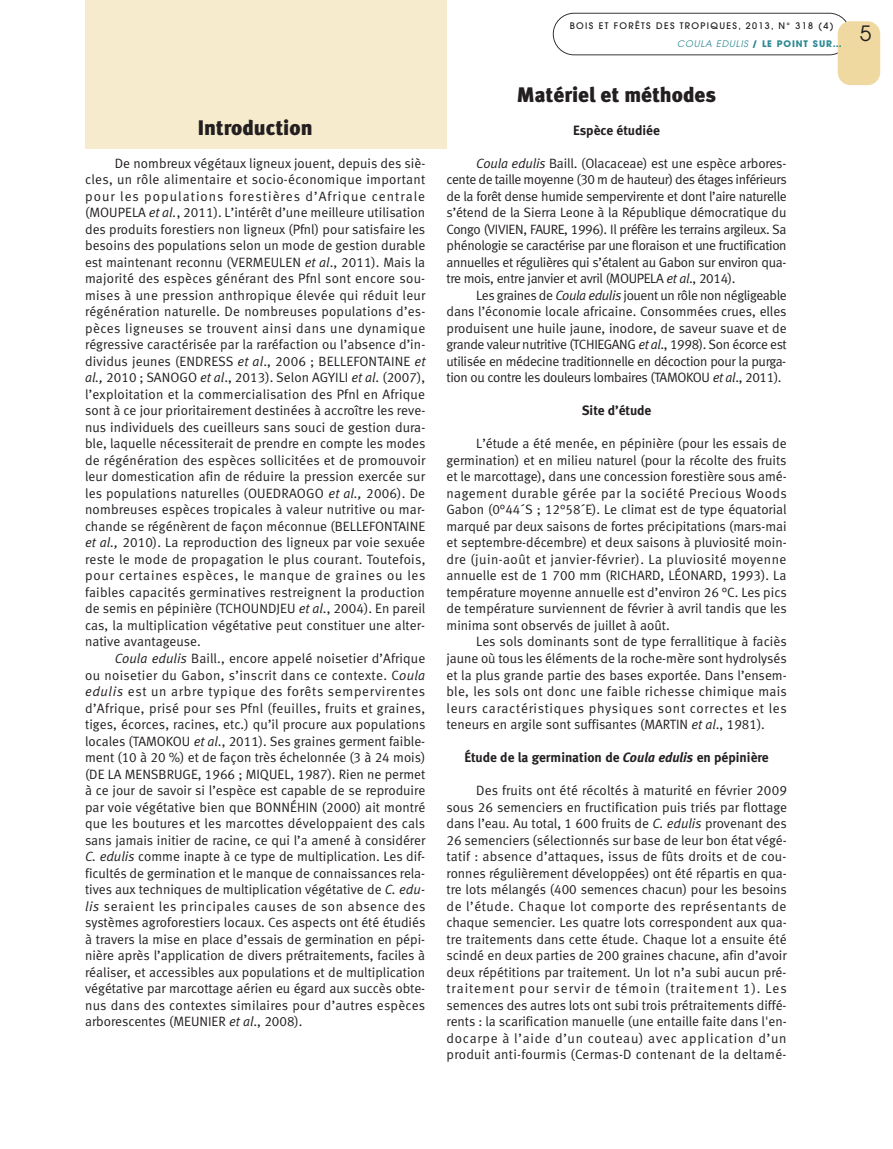
<style>
.page{position:relative;width:893px;height:1149px;background:#fff}
.page>*{position:absolute;margin:0;border:0;box-sizing:border-box;transform-origin:0 0}
.t1{font:21px "Meta Black LF";color:#231f20}
.t2{font:21px "Avant Garde";color:#231f20}
.t3{font:13.5px/16.5px "Meta Normal LF";color:#231f20;text-align:justify}
.t4{font:13.5px "Meta Bold LF";color:#231f20}
.t5{font:500 9px "Avant Garde";letter-spacing:.15em;color:#231f20}
.t6{font:700 9px "Avant Garde";letter-spacing:.1em;color:#2c8993}
.s1{font-style:italic}
.s2{font-weight:400;font-style:italic}
</style>
<div class="page">
<div style="left:85px;top:0;width:361px;height:149px;background:#f6ebcd"></div>
<svg style="left:553px;top:13px;width:294px;height:42px"></svg>
<div style="left:838px;top:21px;width:42px;height:64px;background:#f0d9a0;border-radius:13px"></div>
<h1 class="t1" style="left:198px;top:120px;width:116px">Introduction</h1>
<p class="t3" style="left:85px;top:156px;width:342px;text-indent:30px">De nombreux végétaux ligneux jouent, depuis des siè&shy;cles, un rôle alimentaire et socio-économique important pour les populations forestières d’Afrique centrale (MOUPELA <span class="s1">et al.</span>, 2011). L’intérêt d’une meilleure utilisation des produits forestiers non ligneux (Pfnl) pour satisfaire les besoins des populations selon un mode de gestion durable est maintenant reconnu (VERMEULEN <span class="s1">et al</span>., 2011). Mais la majorité des espèces générant des Pfnl sont encore sou&shy;mises à une pression anthropique élevée qui réduit leur régénération naturelle. De nombreuses populations d’es&shy;pèces ligneuses se trouvent ainsi dans une dynamique régressive caractérisée par la raréfaction ou l’absence d’in&shy;dividus jeunes (ENDRESS <span class="s1">et al</span>., 2006 ; BELLEFONTAINE <span class="s1">et al.,</span> 2010 ; SANOGO <span class="s1">et al</span>., 2013). Selon AGYILI <span class="s1">et al</span>. (2007), l’exploitation et la commercialisation des Pfnl en Afrique sont à ce jour prioritairement destinées à accroître les reve&shy;nus individuels des cueilleurs sans souci de gestion dura&shy;ble, laquelle nécessiterait de prendre en compte les modes de régénération des espèces sollicitées et de promouvoir leur domestication afin de réduire la pression exercée sur les populations naturelles (OUEDRAOGO <span class="s1">et al.,</span> 2006). De nombreuses espèces tropicales à valeur nutritive ou mar&shy;chande se régénèrent de façon méconnue (BELLEFONTAINE <span class="s1">et al.,</span> 2010). La reproduction des ligneux par voie sexuée reste le mode de propagation le plus courant. Toutefois, pour certaines espèces, le manque de graines ou les faibles capacités germinatives restreignent la production de semis en pépinière (TCHOUNDJEU <span class="s1">et al</span>., 2004). En pareil cas, la multiplication végétative peut constituer une alter&shy;native avantageuse.</p>
<p class="t3" style="left:85px;top:651px;width:342px;text-indent:30px"><span class="s1">Coula edulis</span> Baill., encore appelé noisetier d’Afrique ou noisetier du Gabon, s’inscrit dans ce contexte. C<span class="s1">oula edulis</span> est un arbre typique des forêts sempervirentes d’Afrique, prisé pour ses Pfnl (feuilles, fruits et graines, tiges, écorces, racines, etc.) qu’il procure aux populations locales (TAMOKOU <span class="s1">et al</span>., 2011). Ses graines germent faible&shy;ment (10 à 20 %) et de façon très échelonnée (3 à 24 mois) (DE LA MENSBRUGE, 1966 ; MIQUEL, 1987). Rien ne permet à ce jour de savoir si l’espèce est capable de se reproduire par voie végétative bien que BONNÉHIN (2000) ait montré que les boutures et les marcottes développaient des cals sans jamais initier de racine, ce qui l’a amené à considérer <span class="s1">C. edulis</span> comme inapte à ce type de multiplication. Les dif&shy;ficultés de germination et le manque de connaissances rela&shy;tives aux techniques de multiplication végétative de <span class="s1">C. edu&shy;lis</span> seraient les principales causes de son absence des systèmes agroforestiers locaux. Ces aspects ont été étudiés à travers la mise en place d’essais de germination en pépi&shy;nière après l’application de divers prétraitements, faciles à réaliser, et accessibles aux populations et de multiplication végétative par marcottage aérien eu égard aux succès obte&shy;nus dans des contextes similaires pour d’autres espèces arborescentes (MEUNIER <span class="s1">et al</span>., 2008).</p>
<p class="t5" style="left:570px;top:23px;width:265px">BOIS ET FORÊTS DES TROPIQUES, 2013, N° 318 (4)</p>
<h1 class="t2" style="left:860px;top:26px;width:13px">5</h1>
<p class="t6" style="left:677px;top:41px;width:166px"><span class="s2">COULA EDULIS</span> / LE POINT SUR…</p>
<h1 class="t1" style="left:517px;top:87px;width:201px">Matériel et méthodes</h1>
<p class="t4" style="left:573px;top:125px;width:88px">Espèce étudiée</p>
<p class="t3" style="left:446px;top:156px;width:342px;text-indent:30px"><span class="s1">Coula edulis</span> Baill. (Olacaceae) est une espèce arbores&shy;cente de taille moyenne (30 m de hauteur) des étages inférieurs de la forêt dense humide sempervirente et dont l’aire naturelle s’étend de la Sierra Leone à la République démocratique du Congo (VIVIEN, FAURE, 1996). Il préfère les terrains argileux. Sa phénologie se caractérise par une floraison et une fructification annuelles et régulières qui s’étalent au Gabon sur environ qua&shy;tre mois, entre janvier et avril (MOUPELA <span class="s1">et al</span>., 2014).</p>
<p class="t3" style="left:446px;top:288px;width:342px;text-indent:30px">Les graines de <span class="s1">Coula edulis</span> jouent un rôle non négligeable dans l’économie locale africaine. Consommées crues, elles produisent une huile jaune, inodore, de saveur suave et de grande valeur nutritive (TCHIEGANG <span class="s1">et al</span>., 1998). Son écorce est utilisée en médecine traditionnelle en décoction pour la purga&shy;tion ou contre les douleurs lombaires (TAMOKOU <span class="s1">et al</span>., 2011).</p>
<p class="t4" style="left:582px;top:406px;width:71px">Site d’étude</p>
<p class="t3" style="left:446px;top:436px;width:342px;text-indent:30px">L’étude a été menée, en pépinière (pour les essais de germination) et en milieu naturel (pour la récolte des fruits et le marcottage), dans une concession forestière sous amé&shy;nagement durable gérée par la société Precious Woods Gabon (0°44´S ; 12°58´E). Le climat est de type équatorial marqué par deux saisons de fortes précipitations (mars-mai et septembre-décembre) et deux saisons à pluviosité moin&shy;dre (juin-août et janvier-février). La pluviosité moyenne annuelle est de 1 700 mm (RICHARD, LÉONARD, 1993). La température moyenne annuelle est d’environ 26 °C. Les pics de température surviennent de février à avril tandis que les minima sont observés de juillet à août.</p>
<p class="t3" style="left:446px;top:634px;width:342px;text-indent:30px">Les sols dominants sont de type ferrallitique à faciès jaune où tous les éléments de la roche-mère sont hydrolysés et la plus grande partie des bases exportée. Dans l’ensem&shy;ble, les sols ont donc une faible richesse chimique mais leurs caractéristiques physiques sont correctes et les teneurs en argile sont suffisantes (MARTIN <span class="s1">et al</span>., 1981).</p>
<p class="t4" style="left:464px;top:752px;width:306px">Étude de la germination de <span class="s1">Coula edulis</span> en pépinière</p>
<p class="t3" style="left:446px;top:783px;width:342px;text-indent:30px">Des fruits ont été récoltés à maturité en février 2009 sous 26 semenciers en fructification puis triés par flottage dans l’eau. Au total, 1 600 fruits de <span class="s1">C. edulis</span> provenant des 26 semenciers (sélectionnés sur base de leur bon état végé&shy;tatif : absence d’attaques, issus de fûts droits et de cou&shy;ronnes régulièrement développées) ont été répartis en qua&shy;tre lots mélangés (400 semences chacun) pour les besoins de l’étude. Chaque lot comporte des représentants de chaque semencier. Les quatre lots correspondent aux qua&shy;tre traitements dans cette étude. Chaque lot a ensuite été scindé en deux parties de 200 graines chacune, afin d’avoir deux répétitions par traitement. Un lot n’a subi aucun pré&shy;traitement pour servir de témoin (traitement 1). Les semences des autres lots ont subi trois prétraitements diffé&shy;rents : la scarification manuelle (une entaille faite dans l'en&shy;docarpe à l’aide d’un couteau) avec application d’un produit anti-fourmis (Cermas-D contenant de la deltamé-</p>
</div>
